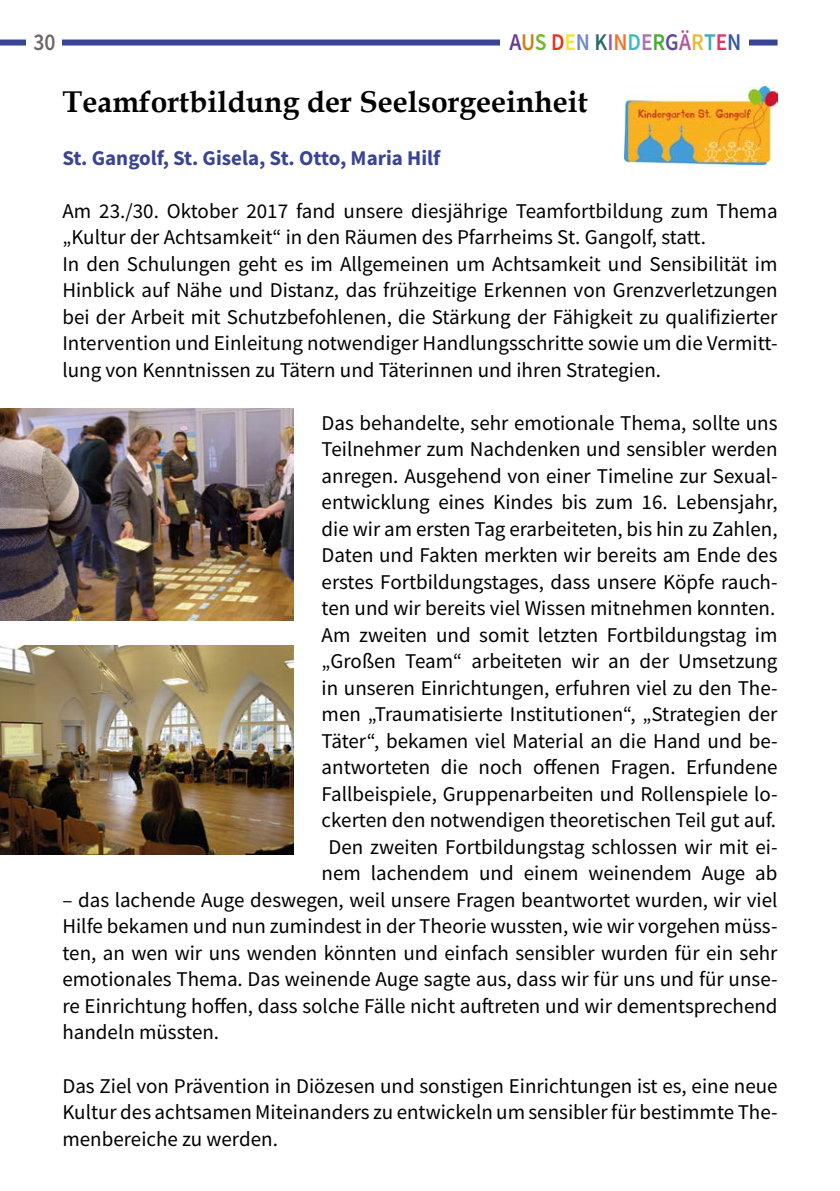
<style>
.page{position:relative;width:840px;height:1191px;background:#fff}
.page>*{position:absolute;margin:0;border:0;box-sizing:border-box;transform-origin:0 0}
.t1{font:700 30px "Book Antiqua";color:#000}
.t2{font:600 24px "Source Sans Pro";letter-spacing:-.005em;color:#653d91;scale:.9 1}
.t3{font:600 24px "Source Sans Pro";color:#6e686b;scale:.9 1}
.t4{font:21px/26.6px "Source Sans Pro";color:#000;text-align:justify}
.t5{font:700 21px "Source Sans Pro";color:#3a4495}
.s1{color:#cd7d15}
.s2{color:#73b731}
.s3{color:#e6331c}
.s4{color:#f2e534}
.s5{color:#6f8ac6}
.s6{color:#2d686a}
.s7{color:#9061a5}
.s8{color:#ee752a}
.s9{color:#3dbac2}
.s10{color:#a873af}
.s11{color:#45ac34}
.s12{color:#5b4998}
.s13{color:#b3579d}
.s14{color:#eaba3a}
.s15{color:#37aac3}
.s16{color:#e23769}
.s17{color:#3459a5}
</style>
<div class="page">
<div style="left:0;top:40px;width:777px;height:6px;background:#3a4495"></div>
<div style="left:26px;top:17px;width:36px;height:51px;background:#fff"></div>
<div style="left:501px;top:17px;width:247px;height:51px;background:#fff"></div>
<img style="left:624px;top:86px;width:153px;height:79px">
<img style="left:0;top:408px;width:293px;height:212px">
<img style="left:0;top:645px;width:293px;height:209px">
<p class="t3" style="left:33px;top:26px;width:26px">30</p>
<p class="t2" style="left:509px;top:26px;width:259px">A<span class="s1">U</span><span class="s2">S</span> <span class="s3">D</span><span class="s4">E</span><span class="s5">N</span> <span class="s6">K</span><span class="s7">I</span><span class="s8">N</span><span class="s9">D</span><span class="s10">E</span><span class="s11">R</span><span class="s12">G</span><span class="s13">Ä</span><span class="s14">R</span><span class="s15">T</span><span class="s16">E</span><span class="s17">N</span></p>
<h1 class="t1" style="left:62px;top:84px;width:526px">Teamfortbildung der Seelsorgeeinheit</h1>
<p class="t5" style="left:62px;top:143px;width:379px">St. Gangolf, St. Gisela, St. Otto, Maria Hilf</p>
<p class="t4" style="left:62px;top:197px;width:716px;text-align:left">Am 23./30. Oktober 2017 fand unsere diesjährige Teamfortbildung zum Thema „Kultur der Achtsamkeit“ in den Räumen des Pfarrheims St. Gangolf, statt.<br>In den Schulungen geht es im Allgemeinen um Achtsamkeit und Sensibilität im Hinblick auf Nähe und Distanz, das frühzeitige Erkennen von Grenzverletzungen bei der Arbeit mit Schutzbefohlenen, die Stärkung der Fähigkeit zu qualifizierter Intervention und Einleitung notwendiger Handlungsschritte sowie um die Vermitt&shy;lung von Kenntnissen zu Tätern und Täterinnen und ihren Strategien.</p>
<p class="t4" style="left:321px;top:409px;width:457px;text-align:center">Das behandelte, sehr emotionale Thema, sollte uns Teilnehmer zum Nachdenken und sensibler werden anregen. Ausgehend von einer Timeline zur Sexual&shy;entwicklung eines Kindes bis zum 16. Lebensjahr, die wir am ersten Tag erarbeiteten, bis hin zu Zahlen, Daten und Fakten merkten wir bereits am Ende des erstes Fortbildungstages, dass unsere Köpfe rauch&shy;ten und wir bereits viel Wissen mitnehmen konnten.<br>Am zweiten und somit letzten Fortbildungstag im „Großen Team“ arbeiteten wir an der Umsetzung in unseren Einrichtungen, erfuhren viel zu den The&shy;men „Traumatisierte Institutionen“, „Strategien der Täter“, bekamen viel Material an die Hand und be&shy;antworteten die noch offenen Fragen. Erfundene Fallbeispiele, Gruppenarbeiten und Rollenspiele lo&shy;ckerten den notwendigen theoretischen Teil gut auf.<br>Den zweiten Fortbildungstag schlossen wir mit ei&shy;nem lachendem und einem weinendem Auge ab</p>
<p class="t4" style="left:62px;top:886px;width:716px">– das lachende Auge deswegen, weil unsere Fragen beantwortet wurden, wir viel Hilfe bekamen und nun zumindest in der Theorie wussten, wie wir vorgehen müss&shy;ten, an wen wir uns wenden könnten und einfach sensibler wurden für ein sehr emotionales Thema. Das weinende Auge sagte aus, dass wir für uns und für unse&shy;re Einrichtung hoffen, dass solche Fälle nicht auftreten und wir dementsprechend handeln müssten.</p>
<p class="t4" style="left:62px;top:1072px;width:716px">Das Ziel von Prävention in Diözesen und sonstigen Einrichtungen ist es, eine neue Kultur des achtsamen Miteinanders zu entwickeln um sensibler für bestimmte The&shy;menbereiche zu werden.</p>
</div>
